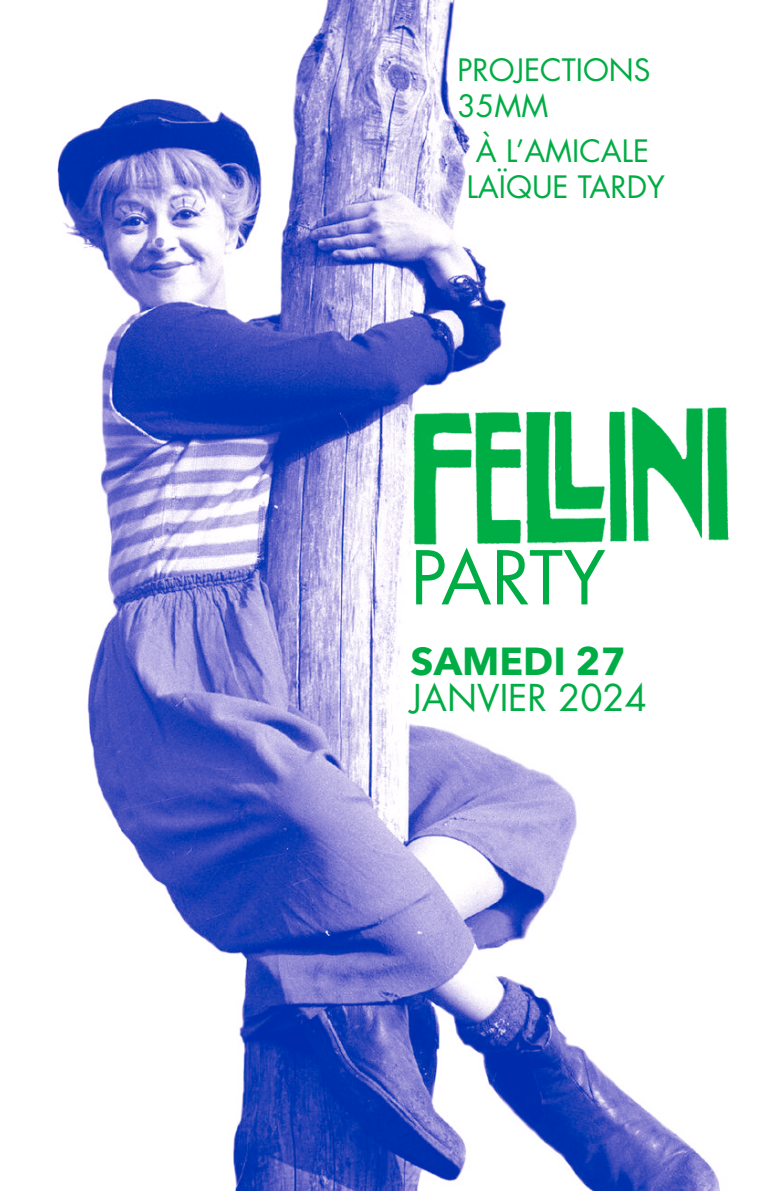
<style>
.page{position:relative;width:766px;height:1191px;background:#fff}
.page>*{position:absolute;margin:0;border:0;box-sizing:border-box;transform-origin:0 0}
.t1{font:72px "Futura";letter-spacing:-.01em;color:#00ad44}
.t2{font:700 39px "Avenir Next";color:#00ad44}
.t3{font:36px "Futura";color:#00ad44}
.t4{font:30px/36px "Futura";color:#00ad44}
</style>
<div class="page">
<img style="left:57px;top:0;width:663px;height:1191px">
<img style="left:402px;top:400px;width:327px;height:161px">
<p class="t4" style="left:457px;top:51px;width:195px">PROJECTIONS<br>35MM</p>
<p class="t4" style="left:476px;top:132px;width:175px">À L’AMICALE</p>
<p class="t4" style="left:466px;top:168px;width:200px">LAÏQUE TARDY</p>
<p class="t1" style="left:410px;top:528px;width:196px">PARTY</p>
<p class="t2" style="left:410px;top:627px;width:217px">SAMEDI 27</p>
<p class="t3" style="left:410px;top:673px;width:238px">JANVIER 2024</p>
</div>
